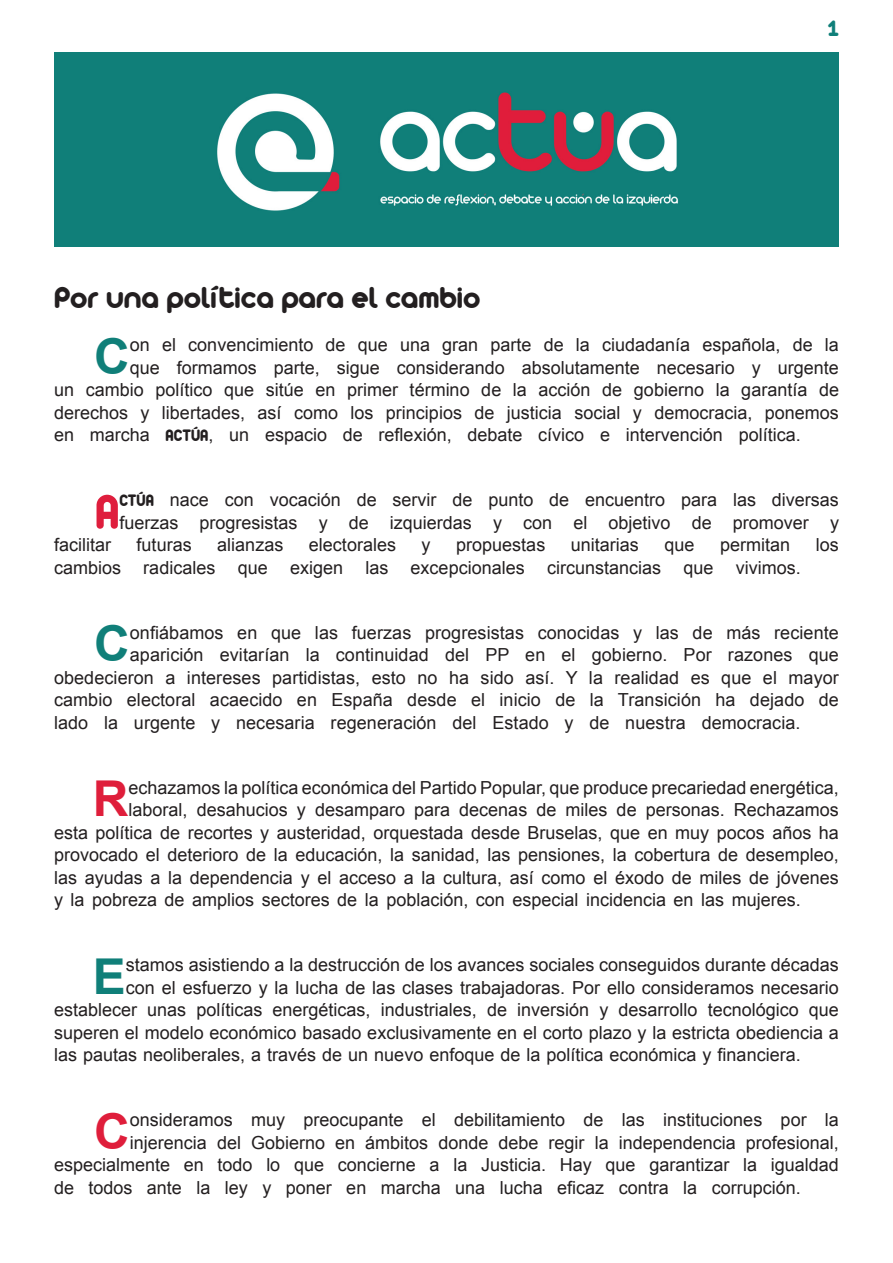
<style>
.page{position:relative;width:893px;height:1263px;background:#fff}
.page>*{position:absolute;margin:0;border:0;box-sizing:border-box;transform-origin:0 0}
.t1{font:53.25px "Arista";color:#df1e3d}
.t2{font:700 49.5px "Arial";color:#107f79}
.t3{font:700 49.5px "Arial";color:#df1e3b}
.t4{font:33px "Arista";color:#231f20}
.t5{font:24px "Arista";color:#107f79}
.t6{font:18px/22.5px "Arial";color:#231f20}
.s1{font-family:"Arista"}
</style>
<div class="page">
<img style="left:54px;top:53px;width:785px;height:194px">
<p class="t5" style="left:828px;top:16px;width:13px">1</p>
<p class="t4" style="left:54px;top:281px;width:428px">Por una política para el cambio</p>
<p class="t2" style="left:94px;top:323px;width:37px">C</p>
<p class="t6" style="left:130px;top:334px;width:711px">on el convencimiento de que una gran parte de la ciudadanía española, de la</p>
<p class="t6" style="left:130px;top:356px;width:711px">que formamos parte, sigue considerando absolutamente necesario y urgente</p>
<p class="t6" style="left:54px;top:379px;width:786px">un cambio político que sitúe en primer término de la acción de gobierno la garantía de</p>
<p class="t6" style="left:54px;top:401px;width:786px">derechos y libertades, así como los principios de justicia social y democracia, ponemos</p>
<p class="t6" style="left:54px;top:424px;width:748px">en marcha <span class="s1">ACTÚA</span>, un espacio de reflexión, debate cívico e intervención política.</p>
<p class="t1" style="left:95px;top:484px;width:26px">A</p>
<p class="t6" style="left:119px;top:489px;width:721px"><span class="s1">CTÚA</span> nace con vocación de servir de punto de encuentro para las diversas fuerzas progresistas y de izquierdas y con el objetivo de promover y</p>
<p class="t6" style="left:54px;top:534px;width:59px">facilitar</p>
<p class="t6" style="left:137px;top:534px;width:57px">futuras</p>
<p class="t6" style="left:217px;top:534px;width:68px">alianzas</p>
<p class="t6" style="left:309px;top:534px;width:89px">electorales</p>
<p class="t6" style="left:422px;top:534px;width:10px">y</p>
<p class="t6" style="left:456px;top:534px;width:91px">propuestas</p>
<p class="t6" style="left:571px;top:534px;width:70px">unitarias</p>
<p class="t6" style="left:665px;top:534px;width:32px">que</p>
<p class="t6" style="left:720px;top:534px;width:72px">permitan</p>
<p class="t6" style="left:816px;top:534px;width:25px">los</p>
<p class="t6" style="left:54px;top:556px;width:748px">cambios radicales que exigen las excepcionales circunstancias que vivimos.</p>
<p class="t2" style="left:94px;top:611px;width:37px">C</p>
<p class="t6" style="left:130px;top:621px;width:710px">onfiábamos en que las fuerzas progresistas conocidas y las de más reciente</p>
<p class="t6" style="left:130px;top:644px;width:710px">aparición evitarían la continuidad del PP en el gobierno. Por razones que</p>
<p class="t6" style="left:54px;top:666px;width:786px">obedecieron a intereses partidistas, esto no ha sido así. Y la realidad es que el mayor</p>
<p class="t6" style="left:54px;top:689px;width:786px">cambio electoral acaecido en España desde el inicio de la Transición ha dejado de</p>
<p class="t6" style="left:54px;top:711px;width:748px">lado la urgente y necesaria regeneración del Estado y de nuestra democracia.</p>
<p class="t3" style="left:93px;top:766px;width:37px">R</p>
<p class="t6" style="left:129px;top:776px;width:712px">echazamos la política económica del Partido Popular, que produce precariedad energética,</p>
<p class="t6" style="left:129px;top:799px;width:712px">laboral, desahucios y desamparo para decenas de miles de personas. Rechazamos</p>
<p class="t6" style="left:54px;top:821px;width:786px">esta política de recortes y austeridad, orquestada desde Bruselas, que en muy pocos años ha</p>
<p class="t6" style="left:54px;top:844px;width:786px">provocado el deterioro de la educación, la sanidad, las pensiones, la cobertura de desempleo,</p>
<p class="t6" style="left:54px;top:866px;width:786px">las ayudas a la dependencia y el acceso a la cultura, así como el éxodo de miles de jóvenes</p>
<p class="t6" style="left:54px;top:889px;width:748px">y la pobreza de amplios sectores de la población, con especial incidencia en las mujeres.</p>
<p class="t2" style="left:93px;top:943px;width:34px">E</p>
<p class="t6" style="left:126px;top:954px;width:714px">stamos asistiendo a la destrucción de los avances sociales conseguidos durante décadas</p>
<p class="t6" style="left:126px;top:976px;width:714px">con el esfuerzo y la lucha de las clases trabajadoras. Por ello consideramos necesario</p>
<p class="t6" style="left:54px;top:999px;width:786px">establecer unas políticas energéticas, industriales, de inversión y desarrollo tecnológico que</p>
<p class="t6" style="left:54px;top:1021px;width:786px">superen el modelo económico basado exclusivamente en el corto plazo y la estricta obediencia a</p>
<p class="t6" style="left:54px;top:1044px;width:748px">las pautas neoliberales, a través de un nuevo enfoque de la política económica y financiera.</p>
<p class="t3" style="left:94px;top:1098px;width:37px">C</p>
<p class="t6" style="left:130px;top:1109px;width:711px">onsideramos muy preocupante el debilitamiento de las instituciones por la</p>
<p class="t6" style="left:130px;top:1131px;width:711px">injerencia del Gobierno en ámbitos donde debe regir la independencia profesional,</p>
<p class="t6" style="left:54px;top:1154px;width:786px">especialmente en todo lo que concierne a la Justicia. Hay que garantizar la igualdad</p>
<p class="t6" style="left:54px;top:1176px;width:748px">de todos ante la ley y poner en marcha una lucha eficaz contra la corrupción.</p>
</div>
